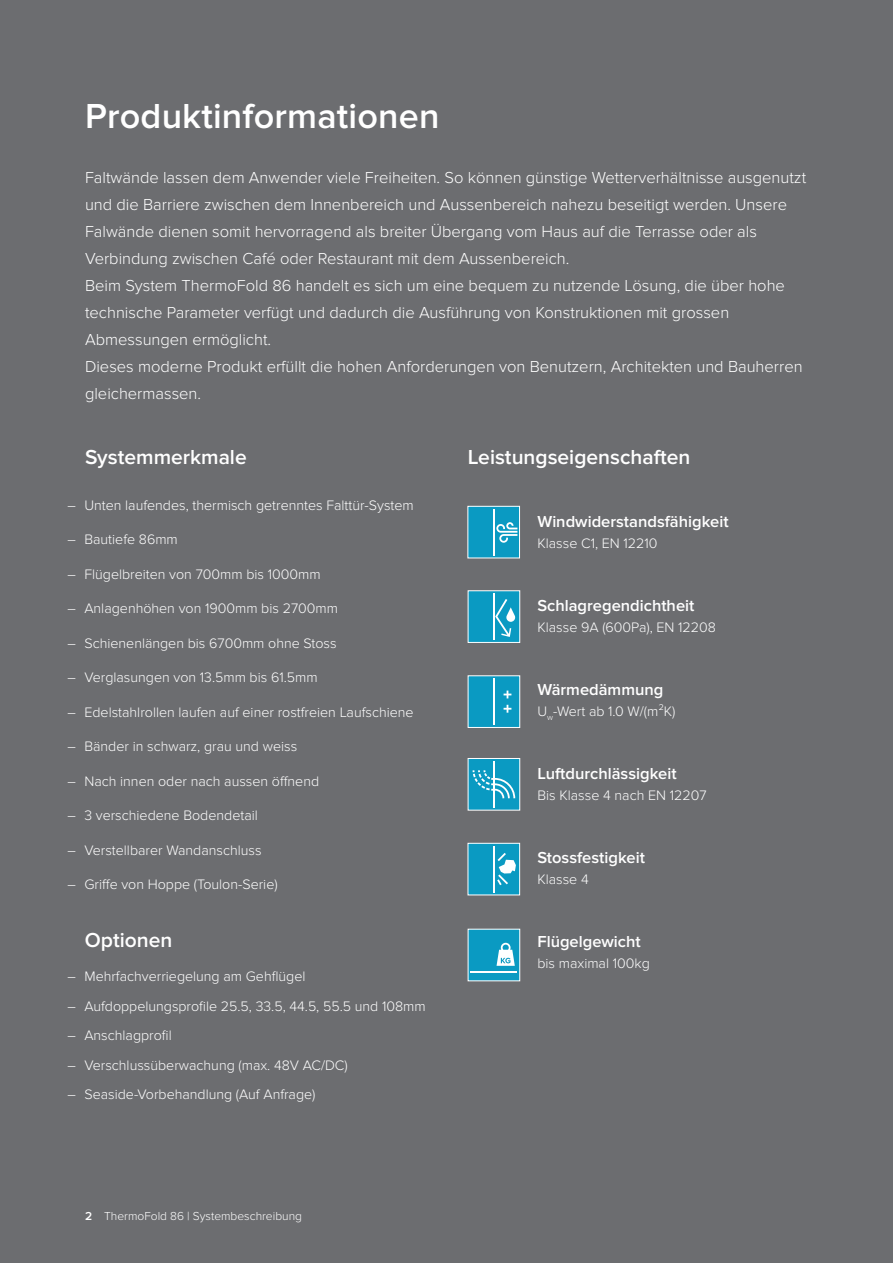
<style>
.page{position:relative;width:893px;height:1263px;background:#6c6d70}
.page>*{position:absolute;margin:0;border:0;box-sizing:border-box;transform-origin:0 0}
.Titel_1_Weiss{font:600 36px "Proxima Nova";letter-spacing:.005em;color:#fff}
.Titel_2_14_Pt_Weiss{font:600 21px "Proxima Nova";color:#fff}
.Lead{font:300 16.5px/27px "Proxima Nova";color:#fff}
.Titel_3_11_Pt_Weiss{font:600 16.5px "Proxima Nova";color:#fff}
.Aufzählung_9_5_Pt_We{font:300 14.25px "Proxima Nova";color:#fff}
.Lauftext_Weiss{font:300 14.25px "Proxima Nova";color:#fff}
.Fusszeile{font:300 12px "Proxima Nova";color:#fff}
.s1{font-weight:600}
</style>
<div class="page">
<div style="left:468px;top:506px;width:51px;height:52px;background:#0a9ac2"></div>
<hr style="left:493px;top:509px;width:2px;height:46px;background:#fff">
<svg style="left:496px;top:522px;width:21px;height:21px"></svg>
<div style="left:468px;top:506px;width:52px;height:52px;border:1px solid #fff"></div>
<div style="left:468px;top:591px;width:52px;height:51px;background:#0a9ac2"></div>
<hr style="left:493px;top:593px;width:2px;height:47px;background:#fff">
<svg style="left:495px;top:599px;width:20px;height:38px"></svg>
<div style="left:468px;top:590px;width:52px;height:53px;border:1px solid #fff"></div>
<div style="left:468px;top:676px;width:52px;height:51px;background:#0a9ac2"></div>
<hr style="left:493px;top:678px;width:2px;height:47px;background:#fff">
<svg style="left:504px;top:705px;width:7px;height:8px"></svg>
<svg style="left:504px;top:690px;width:7px;height:8px"></svg>
<div style="left:468px;top:675px;width:52px;height:53px;border:1px solid #fff"></div>
<div style="left:468px;top:758px;width:52px;height:52px;background:#0a9ac2"></div>
<hr style="left:493px;top:761px;width:2px;height:47px;background:#fff">
<svg style="left:473px;top:770px;width:43px;height:29px"></svg>
<div style="left:468px;top:843px;width:52px;height:52px;background:#0a9ac2"></div>
<hr style="left:493px;top:846px;width:2px;height:46px;background:#fff">
<svg style="left:497px;top:853px;width:19px;height:32px"></svg>
<div style="left:468px;top:843px;width:52px;height:52px;border:1px solid #fff"></div>
<div style="left:468px;top:929px;width:52px;height:52px;background:#0a9ac2"></div>
<hr style="left:471px;top:971px;width:46px;height:1px;background:#fff">
<svg style="left:497px;top:943px;width:18px;height:23px"></svg>
<p class="Titel_1_Weiss" style="left:85px;top:95px;width:356px">Produktinformationen</p>
<p class="Lead" style="left:85px;top:164px;width:723px">Faltwände lassen dem Anwender viele Freiheiten. So können günstige Wetterverhältnisse ausgenutzt und die Barriere zwischen dem Innenbereich und Aussenbereich nahezu beseitigt werden. Unsere Falwände dienen somit hervorragend als breiter Übergang vom Haus auf die Terrasse oder als Verbindung zwischen Café oder Restaurant mit dem Aussenbereich.</p>
<p class="Lead" style="left:85px;top:272px;width:719px">Beim System ThermoFold 86 handelt es sich um eine bequem zu nutzende Lösung, die über hohe technische Parameter verfügt und dadurch die Ausführung von Konstruktionen mit grossen Abmessungen ermöglicht.<br>Dieses moderne Produkt erfüllt die hohen Anforderungen von Benutzern, Architekten und Bauherren gleichermassen.</p>
<p class="Titel_2_14_Pt_Weiss" style="left:85px;top:444px;width:163px">Systemmerkmale</p>
<p class="Titel_2_14_Pt_Weiss" style="left:468px;top:444px;width:224px">Leistungseigenschaften</p>
<p class="Aufzählung_9_5_Pt_We" style="left:67px;top:497px;width:348px">– Unten laufendes, thermisch getrenntes Falttür-System</p>
<p class="Aufzählung_9_5_Pt_We" style="left:67px;top:531px;width:112px">– Bautiefe 86mm</p>
<p class="Aufzählung_9_5_Pt_We" style="left:67px;top:566px;width:255px">– Flügelbreiten von 700mm bis 1000mm</p>
<p class="Aufzählung_9_5_Pt_We" style="left:67px;top:600px;width:272px">– Anlagenhöhen von 1900mm bis 2700mm</p>
<p class="Aufzählung_9_5_Pt_We" style="left:67px;top:635px;width:271px">– Schienenlängen bis 6700mm ohne Stoss</p>
<p class="Aufzählung_9_5_Pt_We" style="left:67px;top:669px;width:252px">– Verglasungen von 13.5mm bis 61.5mm</p>
<p class="Aufzählung_9_5_Pt_We" style="left:67px;top:704px;width:348px">– Edelstahlrollen laufen auf einer rostfreien Laufschiene</p>
<p class="Aufzählung_9_5_Pt_We" style="left:67px;top:738px;width:231px">– Bänder in schwarz, grau und weiss</p>
<p class="Aufzählung_9_5_Pt_We" style="left:67px;top:773px;width:253px">– Nach innen oder nach aussen öffnend</p>
<p class="Aufzählung_9_5_Pt_We" style="left:67px;top:807px;width:192px">– 3 verschiedene Bodendetail</p>
<p class="Aufzählung_9_5_Pt_We" style="left:67px;top:842px;width:196px">– Verstellbarer Wandanschluss</p>
<p class="Aufzählung_9_5_Pt_We" style="left:67px;top:876px;width:212px">– Griffe von Hoppe (Toulon-Serie)</p>
<p class="Titel_2_14_Pt_Weiss" style="left:85px;top:927px;width:89px">Optionen</p>
<p class="Aufzählung_9_5_Pt_We" style="left:67px;top:968px;width:240px">― Mehrfachverriegelung am Gehflügel</p>
<p class="Aufzählung_9_5_Pt_We" style="left:67px;top:998px;width:360px">― Aufdoppelungsprofile 25.5, 33.5, 44.5, 55.5 und 108mm</p>
<p class="Aufzählung_9_5_Pt_We" style="left:67px;top:1027px;width:106px">― Anschlagprofil</p>
<p class="Aufzählung_9_5_Pt_We" style="left:67px;top:1057px;width:282px">― Verschlussüberwachung (max. 48V AC/DC)</p>
<p class="Aufzählung_9_5_Pt_We" style="left:67px;top:1086px;width:250px">― Seaside-Vorbehandlung (Auf Anfrage)</p>
<p class="Fusszeile" style="left:85px;top:1208px;width:218px"><span class="s1">2</span> ThermoFold 86 | Systembeschreibung</p>
<p class="Titel_3_11_Pt_Weiss" style="left:537px;top:512px;width:193px">Windwiderstandsfähigkeit</p>
<p class="Lauftext_Weiss" style="left:537px;top:535px;width:122px">Klasse C1, EN 12210</p>
<p class="Titel_3_11_Pt_Weiss" style="left:537px;top:596px;width:158px">Schlagregendichtheit</p>
<p class="Lauftext_Weiss" style="left:537px;top:619px;width:180px">Klasse 9A (600Pa), EN 12208</p>
<p class="Titel_3_11_Pt_Weiss" style="left:537px;top:680px;width:127px">Wärmedämmung</p>
<p class="Lauftext_Weiss" style="left:537px;top:703px;width:140px">U<sub>w</sub>-Wert ab 1.0 W/(m²K)</p>
<p class="Titel_3_11_Pt_Weiss" style="left:537px;top:764px;width:141px">Luftdurchlässigkeit</p>
<p class="Lauftext_Weiss" style="left:537px;top:787px;width:171px">Bis Klasse 4 nach EN 12207</p>
<p class="Titel_3_11_Pt_Weiss" style="left:537px;top:848px;width:109px">Stossfestigkeit</p>
<p class="Lauftext_Weiss" style="left:537px;top:871px;width:53px">Klasse 4</p>
<p class="Titel_3_11_Pt_Weiss" style="left:537px;top:932px;width:105px">Flügelgewicht</p>
<p class="Lauftext_Weiss" style="left:537px;top:955px;width:114px">bis maximal 100kg</p>
</div>
